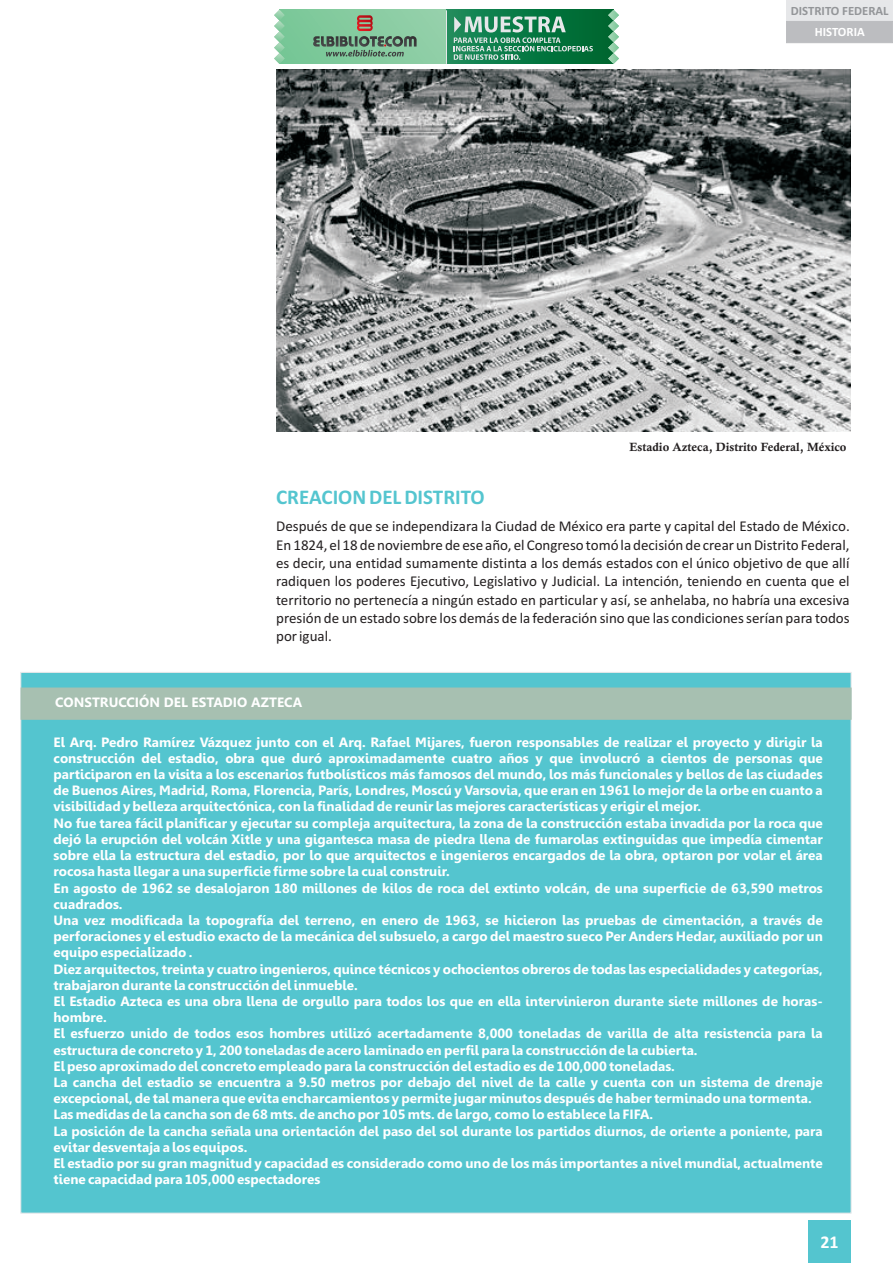
<style>
.page{position:relative;width:893px;height:1263px;background:#fff}
.page>*{position:absolute;margin:0;border:0;box-sizing:border-box;transform-origin:0 0}
.t1{font:700 21px "Calibri";color:#54c5cf}
.t2{font:700 18px "Calibri";color:#fff}
.t3{font:15px/18.3px "Calibri";color:#231f20;text-align:justify}
.t4{font:700 13.5px/16.2px "Gisha";color:#fff}
.t5{font:700 12.75px "Calibri";color:#939598}
.t6{font:700 12.75px "Calibri";color:#fff}
.t7{font:700 12px "Calis MT Bol";color:#231f20}
</style>
<div class="page">
<div style="left:21px;top:672px;width:830px;height:541px;background:#54c5cf;border:1px solid #e6e7e9"></div>
<div style="left:786px;top:0;width:107px;height:22px;background:#e6e7e9"></div>
<div style="left:786px;top:21px;width:107px;height:22px;background:#bcbdc0"></div>
<div style="left:808px;top:1220px;width:42px;height:43px;background:#54c5cf"></div>
<img style="left:276px;top:69px;width:575px;height:362px">
<div style="left:21px;top:688px;width:830px;height:31px;background:#a7c0b1"></div>
<svg style="left:285px;top:10px;width:161px;height:54px;background:#85cba0"></svg>
<svg style="left:318px;top:398px;width:59px;height:25px"></svg>
<svg style="left:377px;top:398px;width:7px;height:25px"></svg>
<svg style="left:388px;top:398px;width:34px;height:25px"></svg>
<svg style="left:425px;top:398px;width:7px;height:25px"></svg>
<svg style="left:435px;top:397px;width:145px;height:27px;background:#a8a9aa"></svg>
<div style="left:446px;top:10px;width:168px;height:54px;background:linear-gradient(to right,#1a8c5b,#00642b)"></div>
<svg style="left:274px;top:10px;width:11px;height:54px"></svg>
<svg style="left:608px;top:10px;width:11px;height:54px"></svg>
<svg style="left:312px;top:15px;width:105px;height:42px;background:#7aa887"></svg>
<svg style="left:454px;top:16px;width:139px;height:44px;background:#469671"></svg>
<hr style="left:446px;top:10px;width:1px;height:54px;background:#e6e7e9">
<p class="t5" style="left:791px;top:5px;width:99px">DISTRITO FEDERAL</p>
<p class="t6" style="left:815px;top:26px;width:52px">HISTORIA</p>
<p class="t7" style="left:629px;top:442px;width:219px">Estadio Azteca, Distrito Federal, México</p>
<h1 class="t1" style="left:276px;top:488px;width:210px">CREACION DEL DISTRITO</h1>
<p class="t3" style="left:276px;top:518px;width:575px">Después de que se independizara la Ciudad de México era parte y capital del Estado de México.<br>En 1824, el 18 de noviembre de ese año, el Congreso tomó la decisión de crear un Distrito Federal, es decir, una entidad sumamente distinta a los demás estados con el único objetivo de que allí radiquen los poderes Ejecutivo, Legislativo y Judicial. La intención, teniendo en cuenta que el territorio no pertenecía a ningún estado en particular y así, se anhelaba, no habría una excesiva presión de un estado sobre los demás de la federación sino que las condiciones serían para todos por igual.</p>
<p class="t4" style="left:55px;top:696px;width:248px">CONSTRUCCIÓN DEL ESTADIO AZTECA</p>
<p class="t4" style="left:53px;top:735px;width:771px">El Arq. Pedro Ramírez Vázquez junto con el Arq. Rafael Mijares, fueron responsables de realizar el proyecto y dirigir la construcción del estadio, obra que duró aproximadamente cuatro años y que involucró a cientos de personas que participaron en la visita a los escenarios futbolísticos más famosos del mundo, los más funcionales y bellos de las ciudades de Buenos Aires, Madrid, Roma, Florencia, París, Londres, Moscú y Varsovia, que eran en 1961 lo mejor de la orbe en cuanto a visibilidad y belleza arquitectónica, con la finalidad de reunir las mejores características y erigir el mejor.<br>No fue tarea fácil planificar y ejecutar su compleja arquitectura, la zona de la construcción estaba invadida por la roca que dejó la erupción del volcán Xitle y una gigantesca masa de piedra llena de fumarolas extinguidas que impedía cimentar sobre ella la estructura del estadio, por lo que arquitectos e ingenieros encargados de la obra, optaron por volar el área rocosa hasta llegar a una superficie firme sobre la cual construir.<br>En agosto de 1962 se desalojaron 180 millones de kilos de roca del extinto volcán, de una superficie de 63,590 metros cuadrados.<br>Una vez modificada la topografía del terreno, en enero de 1963, se hicieron las pruebas de cimentación, a través de perforaciones y el estudio exacto de la mecánica del subsuelo, a cargo del maestro sueco Per Anders Hedar, auxiliado por un equipo especializado .<br>Diez arquitectos, treinta y cuatro ingenieros, quince técnicos y ochocientos obreros de todas las especialidades y categorías, trabajaron durante la construcción del inmueble.<br>El Estadio Azteca es una obra llena de orgullo para todos los que en ella intervinieron durante siete millones de horas&shy;hombre.<br>El esfuerzo unido de todos esos hombres utilizó acertadamente 8,000 toneladas de varilla de alta resistencia para la estructura de concreto y 1, 200 toneladas de acero laminado en perfil para la construcción de la cubierta.<br>El peso aproximado del concreto empleado para la construcción del estadio es de 100,000 toneladas.<br>La cancha del estadio se encuentra a 9.50 metros por debajo del nivel de la calle y cuenta con un sistema de drenaje excepcional, de tal manera que evita encharcamientos y permite jugar minutos después de haber terminado una tormenta.<br>Las medidas de la cancha son de 68 mts. de ancho por 105 mts. de largo, como lo establece la FIFA.<br>La posición de la cancha señala una orientación del paso del sol durante los partidos diurnos, de oriente a poniente, para evitar desventaja a los equipos.<br>El estadio por su gran magnitud y capacidad es considerado como uno de los más importantes a nivel mundial, actualmente tiene capacidad para 105,000 espectadores</p>
<h2 class="t2" style="left:820px;top:1234px;width:20px">21</h2>
</div>
